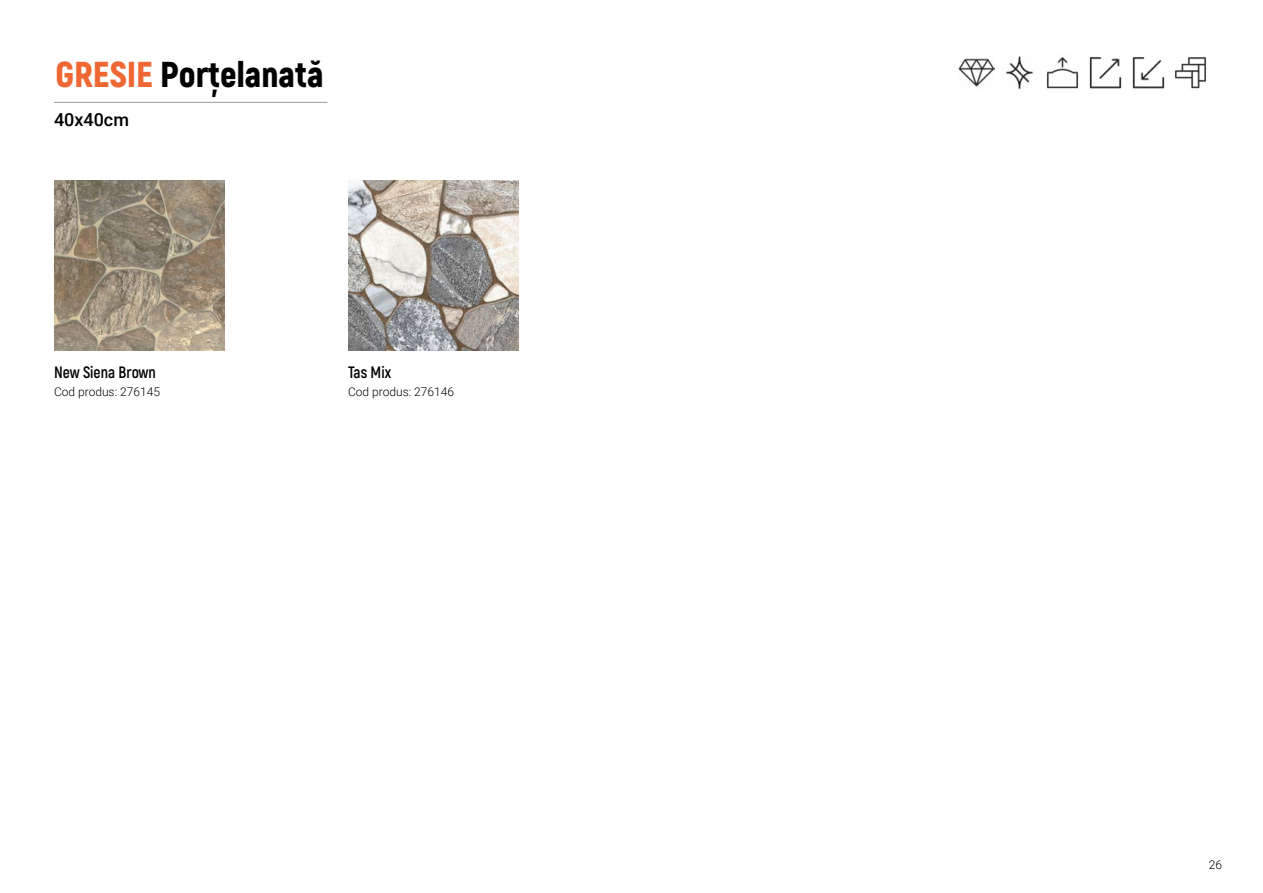
<style>
.page{position:relative;width:1263px;height:893px;background:#fff}
.page>*{position:absolute;margin:0;border:0;box-sizing:border-box;transform-origin:0 0}
.t1{font:900 36px "Akrobat";color:#000}
.t2{font:500 18px "Roboto";color:#000}
.t3{font:700 16.5px "Akrobat";color:#000;scale:.95 1}
.t4{font:300 12px "Roboto";color:#000}
.s1{color:#ef6732}
</style>
<div class="page">
<img style="left:54px;top:180px;width:170px;height:170px">
<img style="left:348px;top:180px;width:170px;height:171px">
<hr style="left:54px;top:102px;width:273px;height:1px;background:#9c9c9c">
<img style="left:1089px;top:54px;width:33px;height:35px">
<img style="left:1046px;top:57px;width:33px;height:32px">
<img style="left:1006px;top:56px;width:27px;height:34px">
<img style="left:959px;top:58px;width:36px;height:29px">
<img style="left:1132px;top:54px;width:33px;height:35px">
<img style="left:1174px;top:57px;width:33px;height:32px">
<h1 class="t1" style="left:56px;top:51px;width:270px"><span class="s1">GRESIE</span> Porțelanată</h1>
<h2 class="t2" style="left:54px;top:107px;width:77px">40x40cm</h2>
<h3 class="t3" style="left:54px;top:362px;width:109px">New Siena Brown</h3>
<h3 class="t3" style="left:348px;top:362px;width:47px">Tas Mix</h3>
<p class="t4" style="left:54px;top:383px;width:108px">Cod produs: 276145</p>
<p class="t4" style="left:348px;top:383px;width:108px">Cod produs: 276146</p>
<p class="t4" style="left:1209px;top:856px;width:15px">26</p>
</div>
